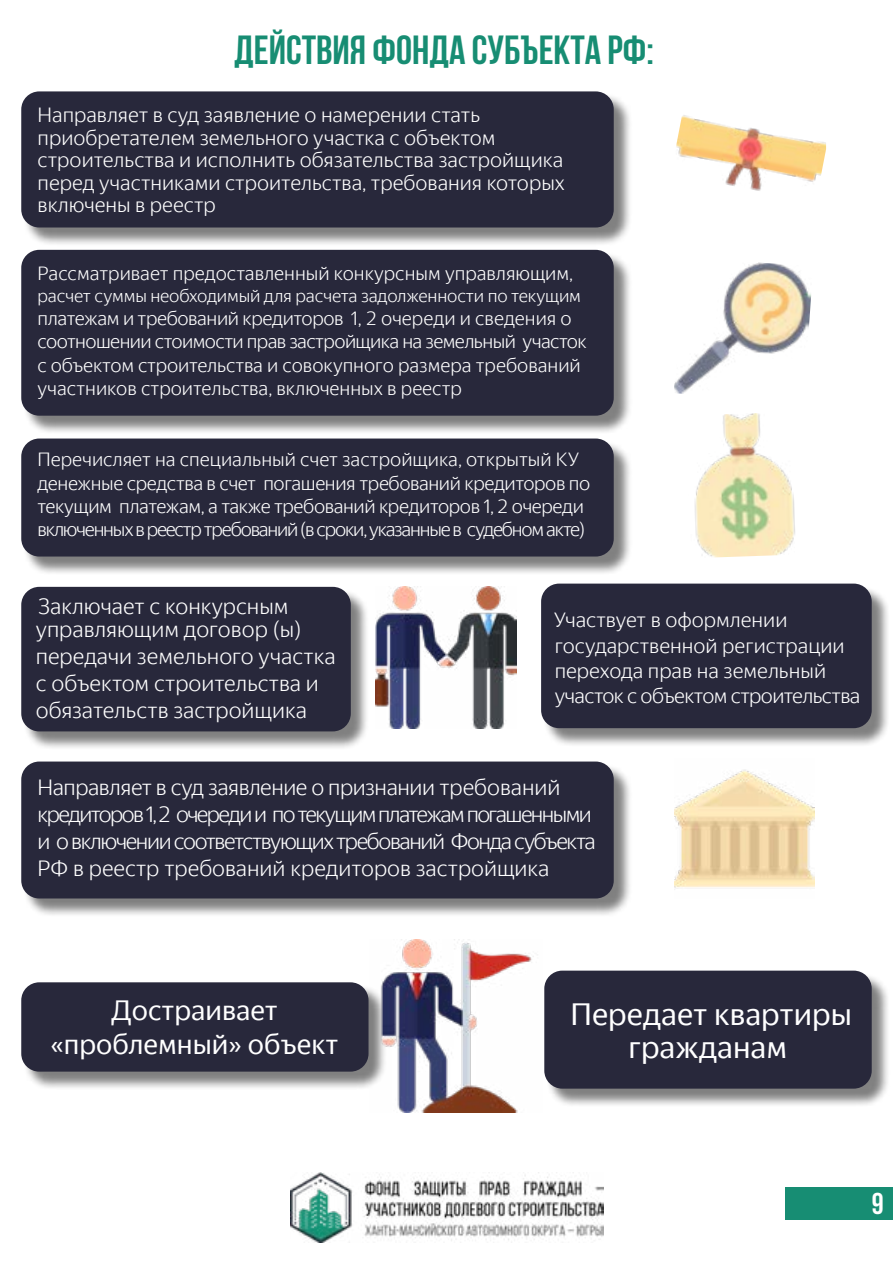
<style>
.page{position:relative;width:893px;height:1263px;background:#fff}
.page>*{position:absolute;margin:0;border:0;box-sizing:border-box;transform-origin:0 0}
.t1{font:700 40.5px "Bebas Neue";color:#178d73}
.t2{font:31.5px/33px "Yandex Sans Display";color:#fff;text-align:center}
.t3{font:700 30px "Bebas Neue";color:#fff}
.t4{font:28.5px/34.5px "Yandex Sans Display";color:#fff;text-align:center}
.t5{font:300 22.5px/27px "Yandex Sans Display";letter-spacing:-.06em;color:#fff}
.t6{font:300 22.5px/22.5px "Yandex Sans Display";letter-spacing:-.005em;color:#fff}
.t7{font:300 21px/22.5px "Yandex Sans Display";color:#fff}
.t8{font:300 21px "Yandex Sans Display";letter-spacing:-.03em;color:#fff}
.t9{font:300 19.5px/23.4px "Yandex Sans Display";letter-spacing:-.02em;color:#fff}
.t10{font:300 19.5px/23.4px "Yandex Sans Display";letter-spacing:-.055em;color:#fff}
.t11{font:300 19.5px "Yandex Sans Display";color:#fff}
.t12{font:300 18px "Yandex Sans Display";letter-spacing:-.01em;color:#fff}
</style>
<div class="page">
<div style="left:24px;top:94px;width:609px;height:153px;background:#000;opacity:.5"></div>
<div style="left:21px;top:91px;width:593px;height:136px;background:#28283b;border-radius:18px"></div>
<div style="left:24px;top:252px;width:609px;height:182px;background:#000;opacity:.5"></div>
<div style="left:21px;top:250px;width:593px;height:166px;background:#28283b;border-radius:18px"></div>
<div style="left:24px;top:441px;width:609px;height:134px;background:#000;opacity:.5"></div>
<div style="left:21px;top:438px;width:593px;height:118px;background:#28283b;border-radius:18px"></div>
<div style="left:24px;top:589px;width:345px;height:161px;background:#000;opacity:.5"></div>
<div style="left:21px;top:587px;width:330px;height:144px;background:#28283b;border-radius:18px"></div>
<div style="left:544px;top:586px;width:346px;height:161px;background:#000;opacity:.5"></div>
<div style="left:541px;top:584px;width:331px;height:144px;background:#28283b;border-radius:18px"></div>
<div style="left:24px;top:764px;width:609px;height:153px;background:#000;opacity:.5"></div>
<div style="left:21px;top:761px;width:593px;height:137px;background:#28283b;border-radius:18px"></div>
<div style="left:24px;top:985px;width:363px;height:105px;background:#000;opacity:.5"></div>
<div style="left:21px;top:982px;width:348px;height:89px;background:#28283b;border-radius:18px"></div>
<div style="left:547px;top:973px;width:343px;height:134px;background:#000;opacity:.5"></div>
<div style="left:544px;top:971px;width:328px;height:118px;background:#28283b;border-radius:18px"></div>
<img style="left:674px;top:769px;width:141px;height:120px">
<img style="left:674px;top:262px;width:137px;height:132px">
<img style="left:695px;top:413px;width:100px;height:145px">
<img style="left:375px;top:587px;width:142px;height:141px">
<img style="left:370px;top:940px;width:164px;height:172px">
<img style="left:676px;top:115px;width:150px;height:76px">
<img style="left:290px;top:1172px;width:313px;height:70px">
<div style="left:786px;top:1187px;width:107px;height:33px;background:#178d73"></div>
<h1 class="t1" style="left:234px;top:28px;width:421px">ДЕЙСТВИЯ ФОНДА СУБЪЕКТА РФ:</h1>
<p class="t7" style="left:38px;top:103px;width:529px">Направляет в суд заявление о намерении стать приобретателем земельного участка с объектом строительства и исполнить обязательства застройщика перед участниками строительства, требования которых включены в реестр</p>
<p class="t11" style="left:38px;top:262px;width:537px">Рассматривает предоставленный конкурсным управляющим,</p>
<p class="t12" style="left:38px;top:285px;width:545px">расчет суммы необходимый для расчета задолженности по текущим</p>
<p class="t9" style="left:38px;top:306px;width:551px">платежам и требований кредиторов 1, 2 очереди и сведения о соотношении стоимости прав застройщика на земельный участок с объектом строительства и совокупного размера требований участников строительства, включенных в реестр</p>
<p class="t11" style="left:38px;top:448px;width:543px">Перечисляет на специальный счет застройщика, открытый КУ</p>
<p class="t9" style="left:38px;top:471px;width:554px">денежные средства в счет погашения требований кредиторов по</p>
<p class="t10" style="left:38px;top:494px;width:549px">текущим платежам, а также требований кредиторов 1, 2 очереди включенных в реестр требований (в сроки, указанные в судебном акте)</p>
<p class="t6" style="left:36px;top:595px;width:267px">Заключает с конкурсным управляющим договор (ы)</p>
<p class="t6" style="left:36px;top:642px;width:301px;line-height:27px">передачи земельного участка с объектом строительства и</p>
<p class="t6" style="left:36px;top:699px;width:273px">обязательств застройщика</p>
<p class="t7" style="left:554px;top:609px;width:235px">Участвует в оформлении</p>
<p class="t7" style="left:555px;top:634px;width:291px">государственной регистрации</p>
<p class="t7" style="left:555px;top:659px;width:273px">перехода прав на земельный</p>
<p class="t8" style="left:555px;top:684px;width:307px">участок с объектом строительства</p>
<p class="t5" style="left:38px;top:773px;width:560px">Направляет в суд заявление о признании требований кредиторов 1, 2 очереди и по текущим платежам погашенными и о включении соответствующих требований Фонда субъекта РФ в реестр требований кредиторов застройщика</p>
<p class="t4" style="left:51px;top:992px;width:290px">Достраивает «проблемный» объект</p>
<p class="t2" style="left:570px;top:997px;width:283px">Передает квартиры гражданам</p>
<p class="t3" style="left:872px;top:1187px;width:13px">9</p>
</div>
